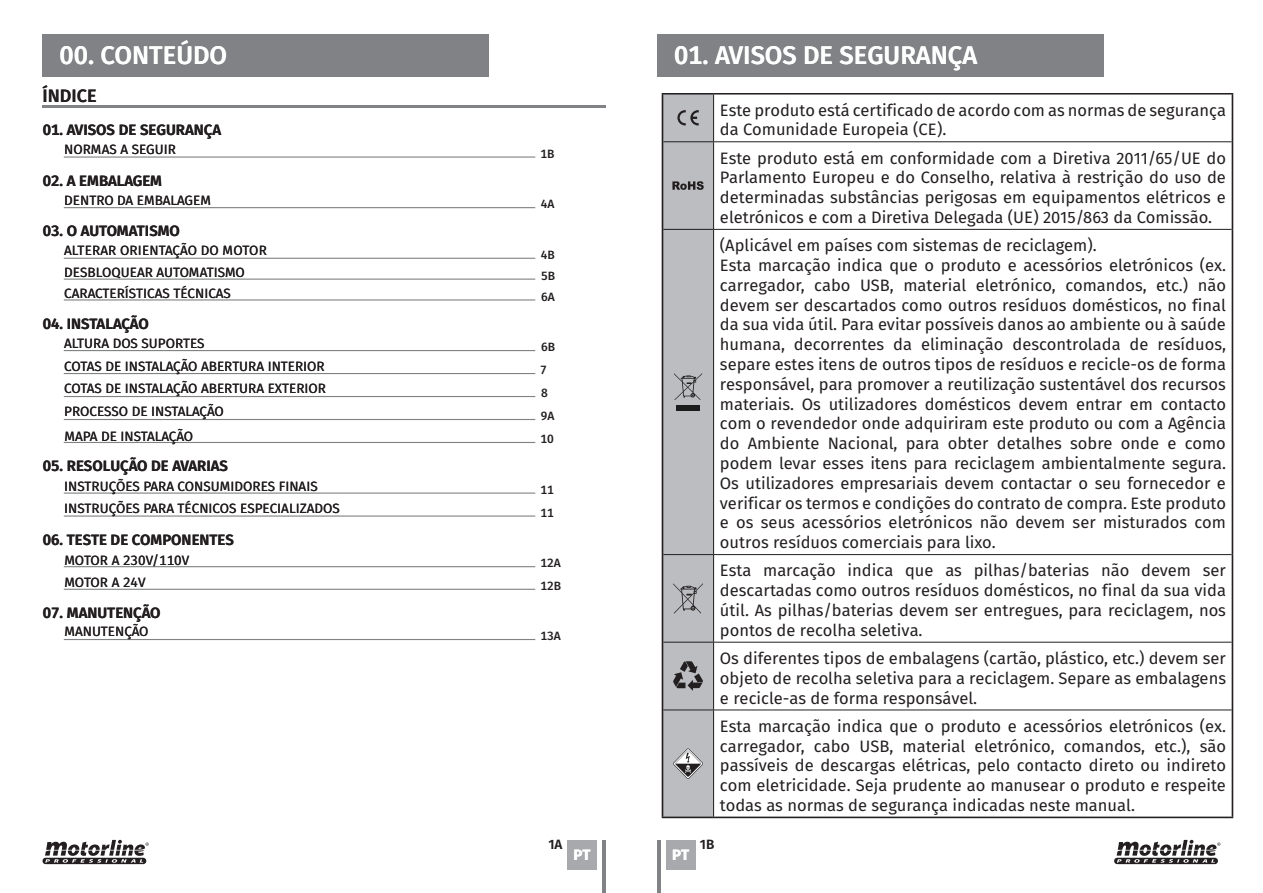
<style>
.page{position:relative;width:1263px;height:893px;background:#fff}
.page>*{position:absolute;margin:0;border:0;box-sizing:border-box;transform-origin:0 0}
.legenda{font:500 25.5px "Fira Sans";color:#fff}
.legenda-2{font:500 18px "Fira Sans";color:#231f20}
.t1{font:16.5px/19.8px "Fira Sans";color:#231f20;text-align:justify}
.Indice-titulo{font:600 15px "Fira Sans";color:#231f20}
.t2{font:700 15px "Fira Sans";color:#fff}
.indice-txt{font:13.5px "Fira Sans";color:#231f20}
.t3{font:600 13.5px "Fira Sans";color:#231f20}
.Paragraph_Style_3{font:500 12px "Fira Sans";color:#231f20}
</style>
<div class="page">
<div style="left:657px;top:34px;width:446px;height:43px;background:#808285"></div>
<div style="left:43px;top:34px;width:446px;height:43px;background:#808285"></div>
<hr style="left:43px;top:105px;width:563px;height:3px;background:#808285">
<div style="left:666px;top:840px;width:30px;height:29px;background:#a8a9ad"></div>
<div style="left:567px;top:840px;width:30px;height:29px;background:#a8a9ad"></div>
<hr style="left:603px;top:840px;width:3px;height:53px;background:#808285">
<hr style="left:657px;top:840px;width:3px;height:53px;background:#808285">
<hr style="left:64px;top:156px;width:471px;height:2px;background:#808285">
<hr style="left:64px;top:566px;width:471px;height:1px;background:#808285">
<hr style="left:64px;top:589px;width:471px;height:1px;background:#808285">
<hr style="left:64px;top:639px;width:471px;height:1px;background:#808285">
<hr style="left:64px;top:207px;width:471px;height:1px;background:#808285">
<hr style="left:64px;top:258px;width:471px;height:1px;background:#808285">
<hr style="left:64px;top:350px;width:471px;height:1px;background:#808285">
<hr style="left:64px;top:492px;width:471px;height:2px;background:#808285">
<hr style="left:64px;top:279px;width:471px;height:1px;background:#808285">
<hr style="left:64px;top:373px;width:471px;height:1px;background:#808285">
<hr style="left:64px;top:515px;width:471px;height:2px;background:#808285">
<hr style="left:64px;top:299px;width:471px;height:1px;background:#808285">
<hr style="left:64px;top:396px;width:471px;height:1px;background:#808285">
<hr style="left:64px;top:419px;width:471px;height:1px;background:#808285">
<hr style="left:64px;top:442px;width:471px;height:1px;background:#808285">
<svg style="left:1114px;top:840px;width:106px;height:24px"></svg>
<svg style="left:43px;top:840px;width:106px;height:24px"></svg>
<svg style="left:714px;top:95px;width:518px;height:722px"></svg>
<hr style="left:714px;top:141px;width:518px;height:1px;background:#231f20">
<hr style="left:714px;top:229px;width:518px;height:1px;background:#231f20">
<hr style="left:714px;top:554px;width:518px;height:1px;background:#231f20">
<hr style="left:714px;top:642px;width:518px;height:1px;background:#231f20">
<hr style="left:714px;top:710px;width:518px;height:1px;background:#231f20">
<hr style="left:662px;top:93px;width:52px;height:2px;background:#231f20">
<hr style="left:714px;top:93px;width:519px;height:2px;background:#231f20">
<hr style="left:1232px;top:95px;width:1px;height:47px;background:#231f20">
<hr style="left:1232px;top:142px;width:1px;height:87px;background:#231f20">
<hr style="left:1232px;top:229px;width:1px;height:326px;background:#231f20">
<hr style="left:1232px;top:642px;width:1px;height:68px;background:#231f20">
<hr style="left:1232px;top:555px;width:1px;height:87px;background:#231f20">
<hr style="left:1232px;top:710px;width:1px;height:107px;background:#231f20">
<hr style="left:662px;top:817px;width:52px;height:1px;background:#231f20">
<hr style="left:714px;top:817px;width:519px;height:1px;background:#231f20">
<svg style="left:662px;top:94px;width:52px;height:723px;background:#afafb2"></svg>
<p class="legenda" style="left:60px;top:35px;width:169px">00. CONTEÚDO</p>
<p class="legenda" style="left:674px;top:35px;width:305px">01. AVISOS DE SEGURANÇA</p>
<p class="legenda-2" style="left:43px;top:81px;width:56px">ÍNDICE</p>
<p class="t1" style="left:720px;top:99px;width:507px">Este produto está certificado de acordo com as normas de segurança da Comunidade Europeia (CE).</p>
<p class="t1" style="left:720px;top:147px;width:508px">Este produto está em conformidade com a Diretiva 2011/65/UE do Parlamento Europeu e do Conselho, relativa à restrição do uso de determinadas substâncias perigosas em equipamentos elétricos e eletrónicos e com a Diretiva Delegada (UE) 2015/863 da Comissão.</p>
<p class="t1" style="left:720px;top:235px;width:508px;text-align:left">(Aplicável em países com sistemas de reciclagem).<br>Esta marcação indica que o produto e acessórios eletrónicos (ex. carregador, cabo USB, material eletrónico, comandos, etc.) não devem ser descartados como outros resíduos domésticos, no final da sua vida útil. Para evitar possíveis danos ao ambiente ou à saúde humana, decorrentes da eliminação descontrolada de resíduos, separe estes itens de outros tipos de resíduos e recicle-os de forma responsável, para promover a reutilização sustentável dos recursos materiais. Os utilizadores domésticos devem entrar em contacto com o revendedor onde adquiriram este produto ou com a Agência do Ambiente Nacional, para obter detalhes sobre onde e como podem levar esses itens para reciclagem ambientalmente segura.<br>Os utilizadores empresariais devem contactar o seu fornecedor e verificar os termos e condições do contrato de compra. Este produto e os seus acessórios eletrónicos não devem ser misturados com outros resíduos comerciais para lixo.</p>
<p class="t1" style="left:720px;top:560px;width:508px">Esta marcação indica que as pilhas/baterias não devem ser descartadas como outros resíduos domésticos, no final da sua vida útil. As pilhas/baterias devem ser entregues, para reciclagem, nos pontos de recolha seletiva.</p>
<p class="t1" style="left:720px;top:648px;width:508px">Os diferentes tipos de embalagens (cartão, plástico, etc.) devem ser objeto de recolha seletiva para a reciclagem. Separe as embalagens e recicle-as de forma responsável.</p>
<p class="t1" style="left:720px;top:716px;width:508px">Esta marcação indica que o produto e acessórios eletrónicos (ex. carregador, cabo USB, material eletrónico, comandos, etc.), são passíveis de descargas elétricas, pelo contacto direto ou indireto com eletricidade. Seja prudente ao manusear o produto e respeite todas as normas de segurança indicadas neste manual.</p>
<p class="Indice-titulo" style="left:43px;top:118px;width:180px">01. AVISOS DE SEGURANÇA</p>
<p class="indice-txt" style="left:64px;top:139px;width:113px">NORMAS A SEGUIR</p>
<p class="Paragraph_Style_3" style="left:540px;top:144px;width:16px">1B</p>
<p class="Indice-titulo" style="left:43px;top:168px;width:121px">02. A EMBALAGEM</p>
<p class="Indice-titulo" style="left:43px;top:219px;width:139px">03. O AUTOMATISMO</p>
<p class="indice-txt" style="left:64px;top:190px;width:148px">DENTRO DA EMBALAGEM</p>
<p class="indice-txt" style="left:64px;top:240px;width:204px">ALTERAR ORIENTAÇÃO DO MOTOR</p>
<p class="Paragraph_Style_3" style="left:541px;top:194px;width:15px">4A</p>
<p class="Paragraph_Style_3" style="left:541px;top:245px;width:16px">4B</p>
<p class="indice-txt" style="left:64px;top:262px;width:182px">DESBLOQUEAR AUTOMATISMO</p>
<p class="Paragraph_Style_3" style="left:541px;top:266px;width:16px">5B</p>
<p class="indice-txt" style="left:64px;top:283px;width:168px">CARACTERÍSTICAS TÉCNICAS</p>
<p class="Paragraph_Style_3" style="left:541px;top:287px;width:15px">6A</p>
<p class="Indice-titulo" style="left:43px;top:311px;width:107px">04. INSTALAÇÃO</p>
<p class="indice-txt" style="left:64px;top:333px;width:142px">ALTURA DOS SUPORTES</p>
<p class="Paragraph_Style_3" style="left:541px;top:337px;width:16px">6B</p>
<p class="indice-txt" style="left:64px;top:356px;width:262px">COTAS DE INSTALAÇÃO ABERTURA INTERIOR</p>
<p class="Paragraph_Style_3" style="left:540px;top:360px;width:8px">7</p>
<p class="indice-txt" style="left:64px;top:379px;width:263px">COTAS DE INSTALAÇÃO ABERTURA EXTERIOR</p>
<p class="Paragraph_Style_3" style="left:541px;top:383px;width:8px">8</p>
<p class="Paragraph_Style_3" style="left:541px;top:406px;width:15px">9A</p>
<p class="Paragraph_Style_3" style="left:540px;top:429px;width:15px">10</p>
<p class="indice-txt" style="left:64px;top:402px;width:161px">PROCESSO DE INSTALAÇÃO</p>
<p class="indice-txt" style="left:64px;top:426px;width:130px">MAPA DE INSTALAÇÃO</p>
<p class="Indice-titulo" style="left:43px;top:454px;width:187px">05. RESOLUÇÃO DE AVARIAS</p>
<p class="Indice-titulo" style="left:110px;top:454px;width:20px">UÇ</p>
<p class="indice-txt" style="left:64px;top:476px;width:255px">INSTRUÇÕES PARA CONSUMIDORES FINAIS</p>
<p class="Paragraph_Style_3" style="left:540px;top:480px;width:15px">11</p>
<p class="indice-txt" style="left:64px;top:498px;width:277px">INSTRUÇÕES PARA TÉCNICOS ESPECIALIZADOS</p>
<p class="indice-txt" style="left:100px;top:498px;width:18px">UÇ</p>
<p class="Paragraph_Style_3" style="left:540px;top:503px;width:15px">11</p>
<p class="Indice-titulo" style="left:43px;top:527px;width:193px">06. TESTE DE COMPONENTES</p>
<p class="indice-txt" style="left:64px;top:550px;width:126px">MOTOR A 230V/110V</p>
<p class="indice-txt" style="left:64px;top:572px;width:83px">MOTOR A 24V</p>
<p class="indice-txt" style="left:64px;top:622px;width:86px">MANUTENÇÃO</p>
<p class="Paragraph_Style_3" style="left:540px;top:553px;width:22px">12A</p>
<p class="Paragraph_Style_3" style="left:540px;top:576px;width:22px">12B</p>
<p class="Indice-titulo" style="left:43px;top:600px;width:119px">07. MANUTENÇÃO</p>
<p class="Paragraph_Style_3" style="left:540px;top:626px;width:22px">13A</p>
<p class="t3" style="left:548px;top:833px;width:16px">1A</p>
<p class="t3" style="left:700px;top:833px;width:16px">1B</p>
<p class="t2" style="left:574px;top:843px;width:18px">PT</p>
<p class="t2" style="left:672px;top:843px;width:18px">PT</p>
</div>
